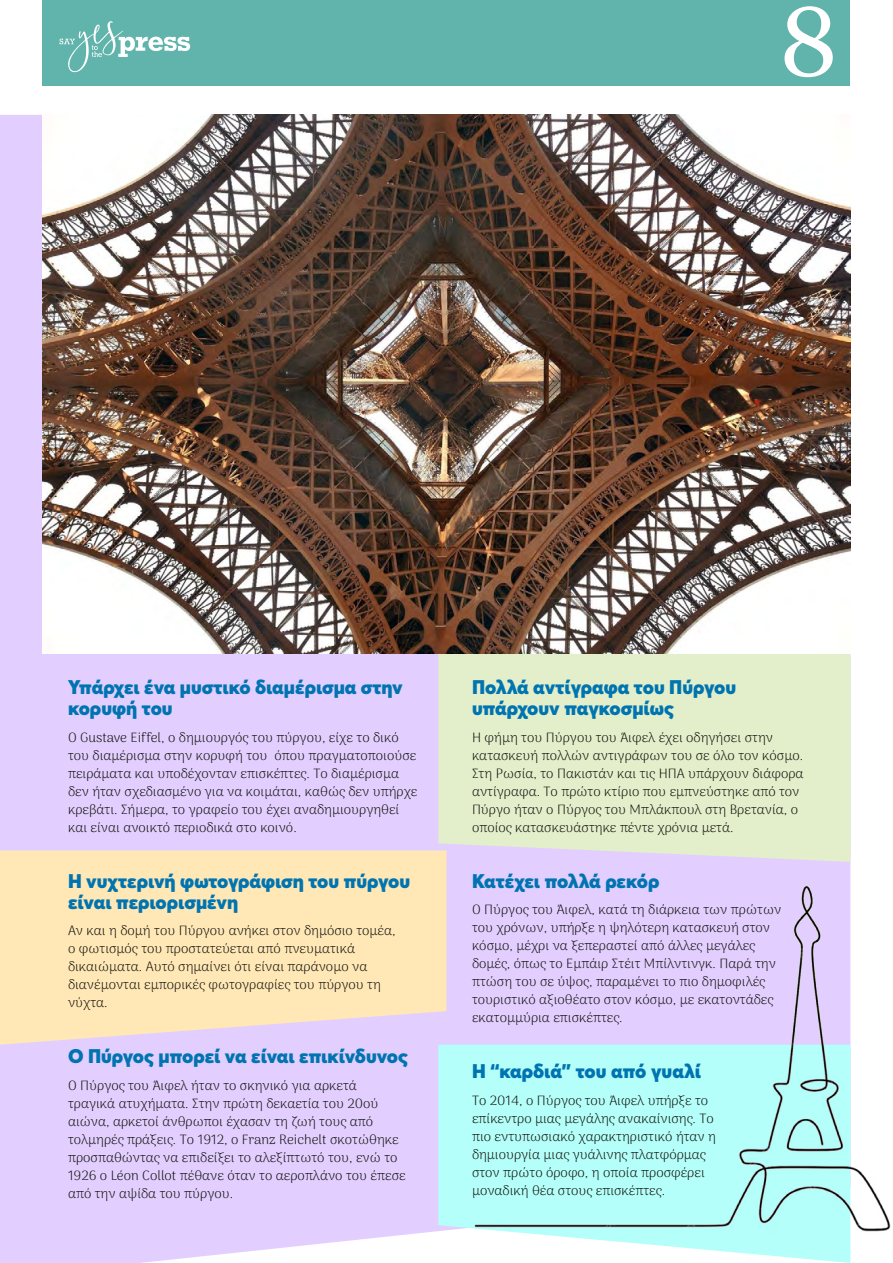
<style>
.page{position:relative;width:893px;height:1263px;background:#fff}
.page>*{position:absolute;margin:0;border:0;box-sizing:border-box;transform-origin:0 0}
.t1{font:97.5px "Georgia";color:#fff}
.t2{font:900 19.5px/21px "Averta";color:#0074b0}
.t3{font:100 13.5px/18px "Arima";color:#12120d}
</style>
<div class="page">
<div style="left:0;top:115px;width:850px;height:1148px;background:#e3cfff"></div>
<div style="left:43px;top:0;width:807px;height:85px;background:#60b4ab"></div>
<svg style="left:60px;top:21px;width:130px;height:51px"></svg>
<svg style="left:438px;top:1045px;width:412px;height:218px"></svg>
<div style="left:438px;top:653px;width:412px;height:209px;background:#e3efcb"></div>
<svg style="left:0;top:850px;width:446px;height:195px;background:#fce5bc"></svg>
<img style="left:43px;top:115px;width:807px;height:538px">
<img style="left:456px;top:877px;width:435px;height:358px">
<h1 class="t1" style="left:780px;top:-29px;width:60px">8</h1>
<h2 class="t2" style="left:68px;top:676px;width:336px">Υπάρχει ένα μυστικό διαμέρισμα στην κορυφή του</h2>
<p class="t3" style="left:68px;top:728px;width:351px">Ο Gustave Eiffel, ο δημιουργός του πύργου, είχε το δικό του διαμέρισμα στην κορυφή του όπου πραγματοποιούσε πειράματα και υποδέχονταν επισκέπτες. Το διαμέρισμα δεν ήταν σχεδιασμένο για να κοιμάται, καθώς δεν υπήρχε κρεβάτι. Σήμερα, το γραφείο του έχει αναδημιουργηθεί και είναι ανοικτό περιοδικά στο κοινό.</p>
<h2 class="t2" style="left:68px;top:870px;width:344px">Η νυχτερινή φωτογράφιση του πύργου είναι περιορισμένη</h2>
<p class="t3" style="left:68px;top:921px;width:329px">Αν και η δομή του Πύργου ανήκει στον δημόσιο τομέα, ο φωτισμός του προστατεύεται από πνευματικά δικαιώματα. Αυτό σημαίνει ότι είναι παράνομο να διανέμονται εμπορικές φωτογραφίες του πύργου τη νύχτα.</p>
<h2 class="t2" style="left:68px;top:1045px;width:341px">Ο Πύργος μπορεί να είναι επικίνδυνος</h2>
<p class="t3" style="left:68px;top:1076px;width:339px">Ο Πύργος του Άιφελ ήταν το σκηνικό για αρκετά τραγικά ατυχήματα. Στην πρώτη δεκαετία του 20ού αιώνα, αρκετοί άνθρωποι έχασαν τη ζωή τους από τολμηρές πράξεις. Το 1912, ο Franz Reichelt σκοτώθηκε προσπαθώντας να επιδείξει το αλεξίπτωτό του, ενώ το 1926 ο Léon Collot πέθανε όταν το αεροπλάνο του έπεσε από την αψίδα του πύργου.</p>
<h2 class="t2" style="left:472px;top:676px;width:266px">Πολλά αντίγραφα του Πύργου υπάρχουν παγκοσμίως</h2>
<p class="t3" style="left:472px;top:728px;width:333px">Η φήμη του Πύργου του Άιφελ έχει οδηγήσει στην κατασκευή πολλών αντιγράφων του σε όλο τον κόσμο.<br>Στη Ρωσία, το Πακιστάν και τις ΗΠΑ υπάρχουν διάφορα αντίγραφα. Το πρώτο κτίριο που εμπνεύστηκε από τον Πύργο ήταν ο Πύργος του Μπλάκπουλ στη Βρετανία, ο οποίος κατασκευάστηκε πέντε χρόνια μετά.</p>
<h2 class="t2" style="left:472px;top:870px;width:189px">Κατέχει πολλά ρεκόρ</h2>
<p class="t3" style="left:472px;top:900px;width:311px">Ο Πύργος του Άιφελ, κατά τη διάρκεια των πρώτων του χρόνων, υπήρξε η ψηλότερη κατασκευή στον κόσμο, μέχρι να ξεπεραστεί από άλλες μεγάλες δομές, όπως το Εμπάιρ Στέιτ Μπίλντινγκ. Παρά την πτώση του σε ύψος, παραμένει το πιο δημοφιλές τουριστικό αξιοθέατο στον κόσμο, με εκατοντάδες εκατομμύρια επισκέπτες.</p>
<h2 class="t2" style="left:472px;top:1060px;width:231px">Η “καρδιά” του από γυαλί</h2>
<p class="t3" style="left:472px;top:1091px;width:246px">Το 2014, ο Πύργος του Άιφελ υπήρξε το επίκεντρο μιας μεγάλης ανακαίνισης. Το πιο εντυπωσιακό χαρακτηριστικό ήταν η δημιουργία μιας γυάλινης πλατφόρμας στον πρώτο όροφο, η οποία προσφέρει μοναδική θέα στους επισκέπτες.</p>
</div>
